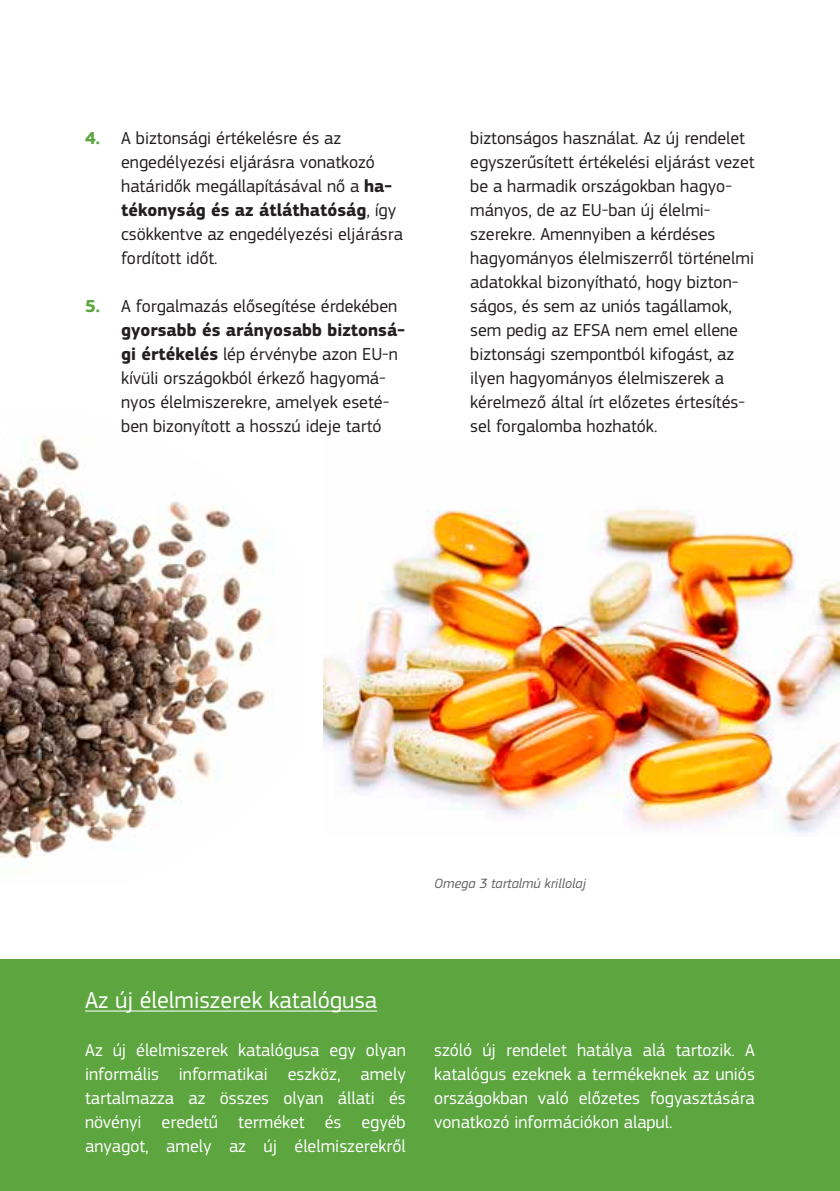
<style>
.page{position:relative;width:840px;height:1191px;background:#fff}
.page>*{position:absolute;margin:0;border:0;box-sizing:border-box;transform-origin:0 0}
.t1{font:24px "EC Square Sans Pro";color:#fff}
.t2{font:18px/24px "EC Square Sans Pro";color:#231f20}
.t3{font:18px/24px "EC Square Sans Pro";color:#fff;text-align:justify}
.t4{font:italic 14px "EC Square Sans Pro";color:#636466}
.s1{font-weight:700;color:#5ca53f}
.s2{font-weight:700}
</style>
<div class="page">
<img style="left:0;top:436px;width:274px;height:437px">
<img style="left:323px;top:509px;width:516px;height:325px">
<div style="left:0;top:959px;width:839px;height:232px;background:#5ca53f"></div>
<hr style="left:85px;top:1010px;width:292px;height:1px;background:#fff">
<p class="t2" style="left:121px;top:126px;width:283px;text-indent:-36px"><span class="s1">4.</span> A biztonsági értékelésre és az engedélyezési eljárásra vonatkozó határidők megállapításával nő a <span class="s2">ha&shy;tékonyság és az átláthatóság</span>, így csökkentve az engedélyezési eljárásra fordított időt.</p>
<p class="t2" style="left:121px;top:294px;width:285px;text-indent:-36px"><span class="s1">5.</span> A forgalmazás elősegítése érdekében <span class="s2">gyorsabb és arányosabb biztonsá&shy;gi értékelés</span> lép érvénybe azon EU-n kívüli országokból érkező hagyomá&shy;nyos élelmiszerekre, amelyek eseté&shy;ben bizonyított a hosszú ideje tartó</p>
<p class="t2" style="left:470px;top:126px;width:286px">biztonságos használat. Az új rendelet egyszerűsített értékelési eljárást vezet be a harmadik országokban hagyo&shy;mányos, de az EU-ban új élelmi&shy;szerekre. Amennyiben a kérdéses hagyományos élelmiszerről történelmi adatokkal bizonyítható, hogy bizton&shy;ságos, és sem az uniós tagállamok, sem pedig az EFSA nem emel ellene biztonsági szempontból kifogást, az ilyen hagyományos élelmiszerek a kérelmező által írt előzetes értesítés&shy;sel forgalomba hozhatók.</p>
<p class="t4" style="left:434px;top:875px;width:153px">Omega 3 tartalmú krillolaj</p>
<h1 class="t1" style="left:85px;top:986px;width:293px">Az új élelmiszerek katalógusa</h1>
<p class="t3" style="left:85px;top:1038px;width:322px">Az új élelmiszerek katalógusa egy olyan informális informatikai eszköz, amely tartalmazza az összes olyan állati és növényi eredetű terméket és egyéb anyagot, amely az új élelmiszerekről</p>
<p class="t3" style="left:434px;top:1038px;width:322px">szóló új rendelet hatálya alá tartozik. A katalógus ezeknek a termékeknek az uniós országokban való előzetes fogyasztására vonatkozó információkon alapul.</p>
</div>
